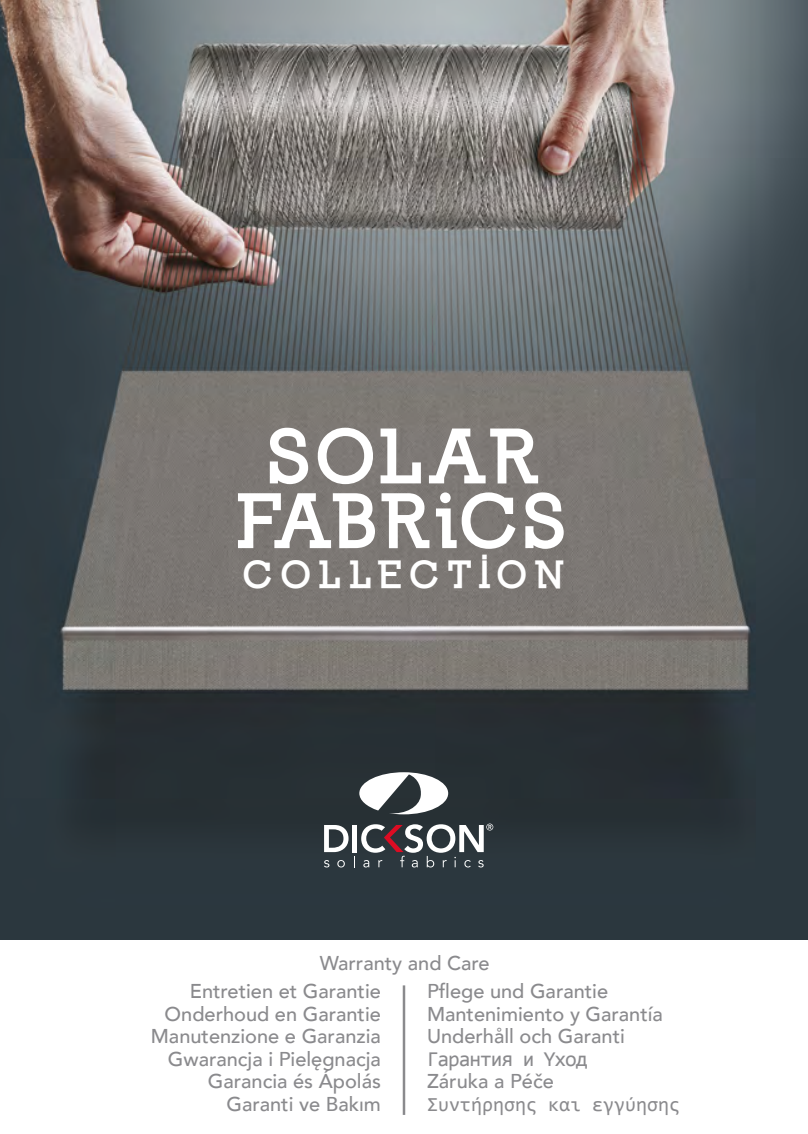
<style>
.page{position:relative;width:808px;height:1134px;background:#fff}
.page>*{position:absolute;margin:0;border:0;box-sizing:border-box;transform-origin:0 0}
.t1{font:900 73.75px/64.8px "Nilland";letter-spacing:.045em;color:#fff;text-align:center}
.t2{font:900 37.5px "Nilland";letter-spacing:.18em;color:#fff}
.t3{font:21.25px "Consolas";letter-spacing:-.05em;color:#8a8a8d}
.t4{font:500 20px/22.5px "Avenir";color:#8a8a8d}
.t5{font:20px "Consolas";color:#8a8a8d}
</style>
<div class="page">
<img style="left:0;top:0;width:808px;height:940px">
<hr style="left:403px;top:985px;width:2px;height:130px;background:#8a8a8d">
<svg style="left:359px;top:772px;width:89px;height:42px"></svg>
<svg style="left:324px;top:825px;width:24px;height:27px"></svg>
<div style="left:352px;top:825px;width:5px;height:27px;background:#fff"></div>
<svg style="left:324px;top:860px;width:5px;height:7px"></svg>
<svg style="left:337px;top:860px;width:8px;height:7px"></svg>
<svg style="left:361px;top:823px;width:132px;height:44px"></svg>
<h1 class="t1" style="left:239px;top:424px;width:331px">SOLAR<br>FABRiCS</h1>
<h2 class="t2" style="left:243px;top:551px;width:324px">COLLECTION</h2>
<p class="t4" style="left:320px;top:951px;width:171px">Warranty and Care</p>
<p class="t4" style="left:151px;top:979px;width:232px;text-align:right">Entretien et Garantie<br>Onderhoud en Garantie<br>Manutenzione e Garanzia<br>Gwarancja i Pielęgnacja<br>Garancia és Ápolás<br>Garanti ve Bakım</p>
<p class="t4" style="left:427px;top:979px;width:237px">Pflege und Garantie<br>Mantenimiento y Garantía<br>Underhåll och Garanti</p>
<p class="t3" style="left:427px;top:1044px;width:162px">Гарантия и Yход</p>
<p class="t4" style="left:427px;top:1069px;width:128px">Záruka a Péče</p>
<p class="t5" style="left:427px;top:1090px;width:254px">Συντήρησης και εγγύησης</p>
</div>
